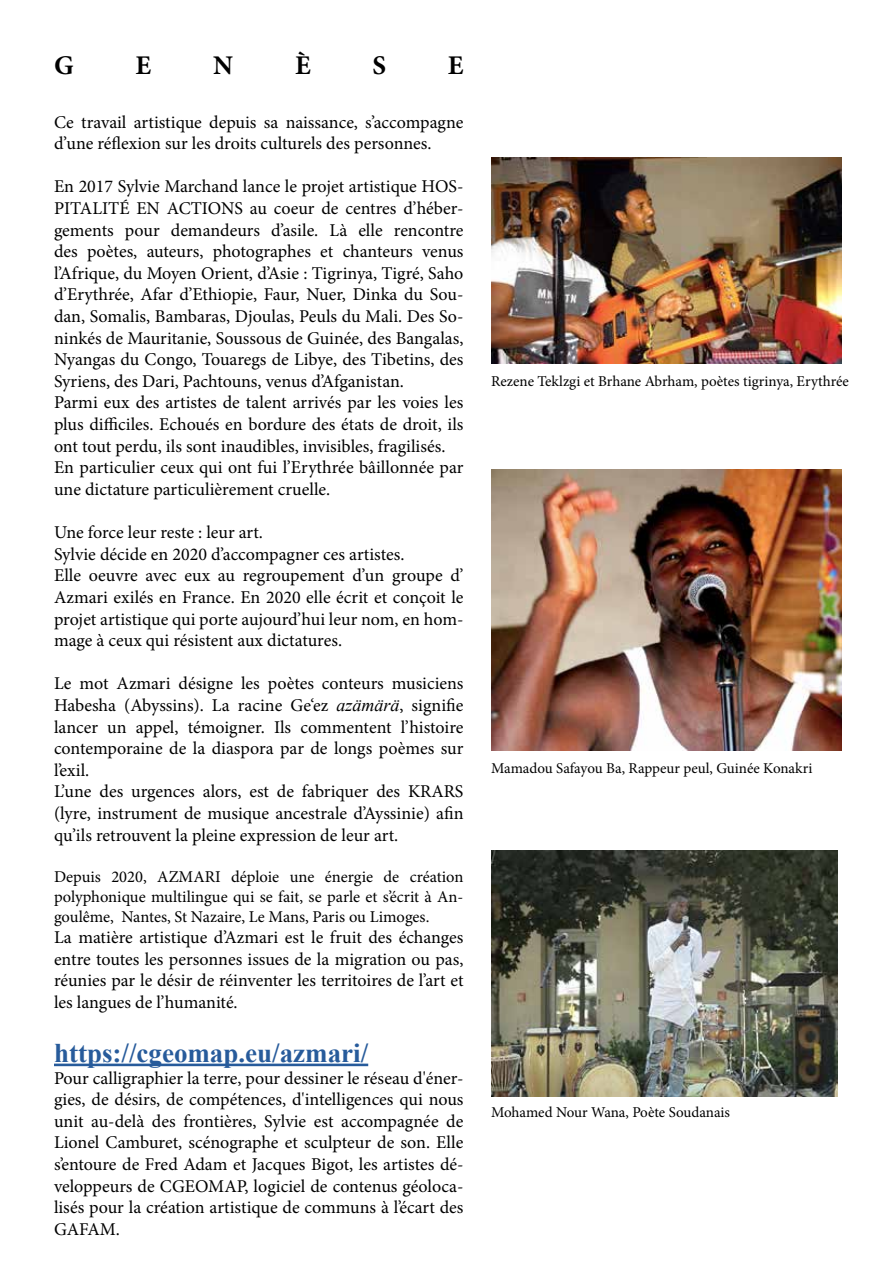
<style>
.page{position:relative;width:893px;height:1263px;background:#fff}
.page>*{position:absolute;margin:0;border:0;box-sizing:border-box;transform-origin:0 0}
.t1{font:700 27px "Times New Roman";color:#275b9b}
.t2{font:700 27px "Minion Pro";color:#000}
.t3{font:18px/21.6px "Minion Pro";color:#000}
.t4{font:16.5px/19.8px "Minion Pro";letter-spacing:-.005em;color:#000;text-align:justify}
.t5{font:15px "Minion Pro";color:#000}
.s1{font-family:"Times New Roman";font-style:italic}
</style>
<div class="page">
<hr style="left:54px;top:1063px;width:314px;height:3px;background:#275b9b">
<img style="left:491px;top:850px;width:347px;height:246px">
<img style="left:491px;top:157px;width:351px;height:207px">
<img style="left:491px;top:470px;width:351px;height:281px">
<h1 class="t2" style="left:54px;top:46px;width:21px">G</h1>
<h1 class="t2" style="left:136px;top:46px;width:17px">E</h1>
<h1 class="t2" style="left:213px;top:46px;width:21px">N</h1>
<h1 class="t2" style="left:295px;top:46px;width:17px">È</h1>
<h1 class="t2" style="left:373px;top:46px;width:15px">S</h1>
<h1 class="t2" style="left:448px;top:46px;width:17px">E</h1>
<p class="t3" style="left:54px;top:111px;width:411px">Ce travail artistique depuis sa naissance, s’accompagne d’une réflexion sur les droits culturels des personnes.</p>
<p class="t3" style="left:54px;top:176px;width:411px">En 2017 Sylvie Marchand lance le projet artistique HOS-PITALITÉ EN ACTIONS au coeur de centres d’héber&shy;gements pour demandeurs d’asile. Là elle rencontre des poètes, auteurs, photographes et chanteurs venus l’Afrique, du Moyen Orient, d’Asie : Tigrinya, Tigré, Saho d’Erythrée, Afar d’Ethiopie, Faur, Nuer, Dinka du Sou&shy;dan, Somalis, Bambaras, Djoulas, Peuls du Mali. Des So&shy;ninkés de Mauritanie, Soussous de Guinée, des Bangalas, Nyangas du Congo, Touaregs de Libye, des Tibetins, des Syriens, des Dari, Pachtouns, venus d’Afganistan.<br>Parmi eux des artistes de talent arrivés par les voies les plus difficiles. Echoués en bordure des états de droit, ils ont tout perdu, ils sont inaudibles, invisibles, fragilisés.<br>En particulier ceux qui ont fui l’Erythrée bâillonnée par une dictature particulièrement cruelle.</p>
<p class="t3" style="left:54px;top:522px;width:411px">Une force leur reste : leur art.<br>Sylvie décide en 2020 d’accompagner ces artistes.<br>Elle oeuvre avec eux au regroupement d’un groupe d’ Azmari exilés en France. En 2020 elle écrit et conçoit le projet artistique qui porte aujourd’hui leur nom, en hom&shy;mage à ceux qui résistent aux dictatures.</p>
<p class="t3" style="left:54px;top:673px;width:411px">Le mot Azmari désigne les poètes conteurs musiciens Habesha (Abyssins). La racine Ge‘ez <span class="s1">azämärä</span>, signifie lancer un appel, témoigner. Ils commentent l’histoire contemporaine de la diaspora par de longs poèmes sur l’exil.<br>L’une des urgences alors, est de fabriquer des KRARS (lyre, instrument de musique ancestrale d’Ayssinie) afin qu’ils retrouvent la pleine expression de leur art.</p>
<p class="t4" style="left:54px;top:867px;width:411px">Depuis 2020, AZMARI déploie une énergie de création polyphonique multilingue qui se fait, se parle et s’écrit à An&shy;goulême, Nantes, St Nazaire, Le Mans, Paris ou Limoges.</p>
<p class="t3" style="left:54px;top:927px;width:411px;text-align:justify">La matière artistique d’Azmari est le fruit des échanges entre toutes les personnes issues de la migration ou pas, réunies par le désir de réinventer les territoires de l’art et les langues de l’humanité.</p>
<h1 class="t1" style="left:54px;top:1034px;width:316px">https://cgeomap.eu/azmari/</h1>
<p class="t3" style="left:54px;top:1067px;width:411px;text-align:justify">Pour calligraphier la terre, pour dessiner le réseau d'éner&shy;gies, de désirs, de compétences, d'intelligences qui nous unit au-delà des frontières, Sylvie est accompagnée de Lionel Camburet, scénographe et sculpteur de son. Elle s’entoure de Fred Adam et Jacques Bigot, les artistes dé&shy;veloppeurs de CGEOMAP, logiciel de contenus géoloca&shy;lisés pour la création artistique de communs à l’écart des GAFAM.</p>
<p class="t5" style="left:491px;top:372px;width:359px">Rezene Teklzgi et Brhane Abrham, poètes tigrinya, Erythrée</p>
<p class="t5" style="left:491px;top:758px;width:323px">Mamadou Safayou Ba, Rappeur peul, Guinée Konakri</p>
<p class="t5" style="left:491px;top:1102px;width:240px">Mohamed Nour Wana, Poète Soudanais</p>
</div>
